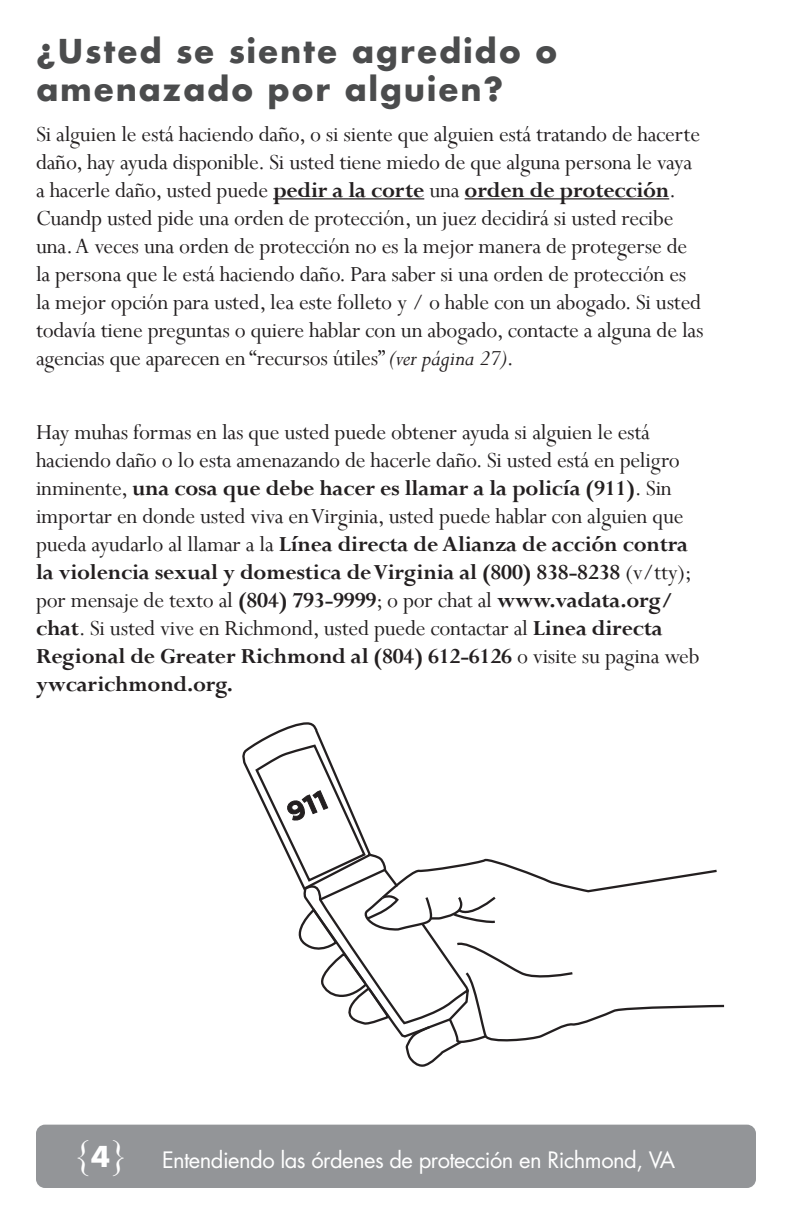
<style>
.page{position:relative;width:792px;height:1224px;background:#fff}
.page>*{position:absolute;margin:0;border:0;box-sizing:border-box;transform-origin:0 0}
.t1{font:700 32px/38px "Futura";letter-spacing:.05em;color:#4b4c4d}
.t2{font:24px/28px "Perpetua";letter-spacing:-.01em;color:#231f20}
.t3{font:22px "Futura";letter-spacing:-.025em;color:#fff}
.s1{font-weight:700}
.s2{font-style:italic}
.s3{font-family:"Perpetua";font-size:40px}
.s4{font-weight:700;font-size:28px}
</style>
<div class="page">
<div style="left:36px;top:1125px;width:720px;height:63px;background:#939598;border-radius:9px"></div>
<hr style="left:273px;top:198px;width:151px;height:1px;background:#231f20">
<hr style="left:465px;top:198px;width:204px;height:1px;background:#231f20">
<svg style="left:242px;top:722px;width:483px;height:345px"></svg>
<p class="t1" style="left:36px;top:31px;width:523px">¿Usted se siente agredido o amenazado por alguien?</p>
<p class="t2" style="left:36px;top:120px;width:669px">Si alguien le está haciendo daño, o si siente que alguien está tratando de hacerte daño, hay ayuda disponible. Si usted tiene miedo de que alguna persona le vaya a hacerle daño, usted puede <span class="s1">pedir a la corte</span> una <span class="s1">orden de protección</span>.<br>Cuandp usted pide una orden de protección, un juez decidirá si usted recibe una. A veces una orden de protección no es la mejor manera de protegerse de la persona que le está haciendo daño. Para saber si una orden de protección es la mejor opción para usted, lea este folleto y / o hable con un abogado. Si usted todavía tiene preguntas o quiere hablar con un abogado, contacte a alguna de las agencias que aparecen en “recursos útiles” <span class="s2">(ver página 27)</span>.</p>
<p class="t2" style="left:36px;top:418px;width:665px">Hay muhas formas en las que usted puede obtener ayuda si alguien le está haciendo daño o lo esta amenazando de hacerle daño. Si usted está en peligro inminente, <span class="s1">una cosa que debe hacer es llamar a la policía (911)</span>. Sin importar en donde usted viva en Virginia, usted puede hablar con alguien que pueda ayudarlo al llamar a la <span class="s1">Línea directa de Alianza de acción contra la violencia sexual y domestica de Virginia al (800) 838-8238</span> (v/tty); por mensaje de texto al <span class="s1">(804) 793-9999</span>; o por chat al <span class="s1">www.vadata.org/ chat</span>. Si usted vive en Richmond, usted puede contactar al <span class="s1">Linea directa Regional de Greater Richmond al (804) 612-6126</span> o visite su pagina web <span class="s1">ywcarichmond.org.</span></p>
<p class="t3" style="left:72px;top:1146px;width:605px"><span class="s3">{</span><span class="s4">4</span><span class="s3">}</span> Entendiendo las órdenes de protección en Richmond, VA</p>
</div>
